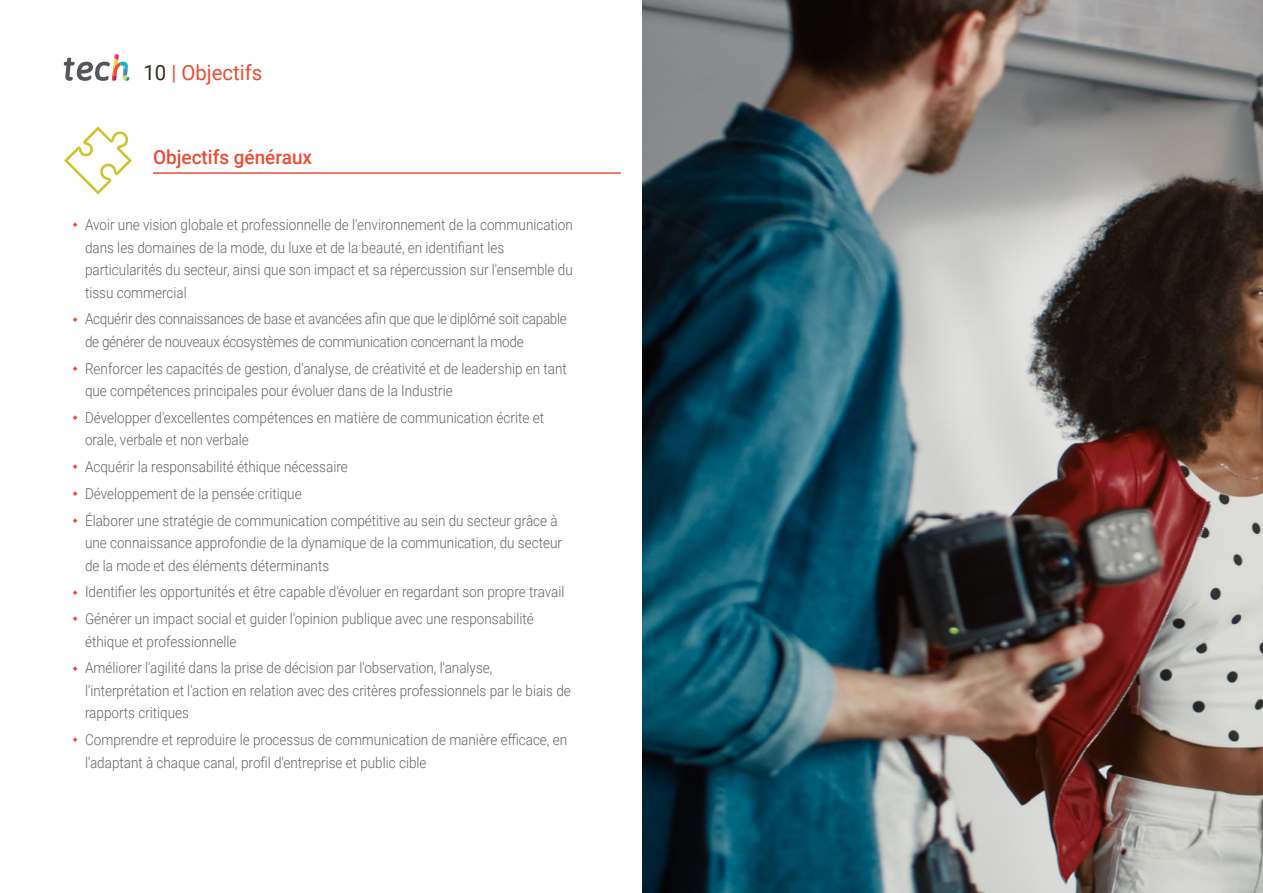
<style>
.page{position:relative;width:1263px;height:893px;background:#fff}
.page>*{position:absolute;margin:0;border:0;box-sizing:border-box;transform-origin:0 0}
.t1{font:21px "Roboto";color:#e94d35}
.t2{font:500 19.5px "Roboto";color:#e94d35}
.t3{font:300 15px/22.5px "Roboto";color:#61646a;scale:.9 1}
.t4{font:300 15px/22.5px "Roboto";letter-spacing:-.02em;color:#61646a;scale:.9 1}
.s1{color:#312e20}
.s2{color:#e94d36}
</style>
<div class="page">
<hr style="left:153px;top:173px;width:468px;height:1px;background:#e94d35">
<svg style="left:64px;top:126px;width:68px;height:69px"></svg>
<svg style="left:64px;top:54px;width:65px;height:27px"></svg>
<img style="left:642px;top:0;width:621px;height:893px">
<h1 class="t1" style="left:144px;top:57px;width:120px"><span class="s1">10</span> <span class="s2">|</span> Objectifs</h1>
<h2 class="t2" style="left:153px;top:143px;width:160px">Objectifs généraux</h2>
<p class="t3" style="left:85px;top:213px;width:544px">Avoir une vision globale et professionnelle de l'environnement de la communication dans les domaines de la mode, du luxe et de la beauté, en identifiant les particularités du secteur, ainsi que son impact et sa répercussion sur l'ensemble du tissu commercial</p>
<p class="t4" style="left:85px;top:307px;width:537px">Acquérir des connaissances de base et avancées afin que que le diplômé soit capable de générer de nouveaux écosystèmes de communication concernant la mode</p>
<p class="t3" style="left:85px;top:356px;width:537px">Renforcer les capacités de gestion, d'analyse, de créativité et de leadership en tant que compétences principales pour évoluer dans de la Industrie</p>
<p class="t3" style="left:85px;top:406px;width:511px">Développer d'excellentes compétences en matière de communication écrite et orale, verbale et non verbale</p>
<p class="t3" style="left:85px;top:453px;width:527px;line-height:26.7px">Acquérir la responsabilité éthique nécessaire<br>Développement de la pensée critique<br>Élaborer une stratégie de communication compétitive au sein du secteur grâce à</p>
<p class="t3" style="left:85px;top:531px;width:531px">une connaissance approfondie de la dynamique de la communication, du secteur de la mode et des éléments déterminants</p>
<p class="t3" style="left:85px;top:578px;width:534px;line-height:26.7px">Identifier les opportunités et être capable d'évoluer en regardant son propre travail<br>Générer un impact social et guider l'opinion publique avec une responsabilité</p>
<p class="t3" style="left:85px;top:627px;width:454px;line-height:26.7px">éthique et professionnelle<br>Améliorer l'agilité dans la prise de décision par l'observation, l'analyse,</p>
<p class="t3" style="left:85px;top:679px;width:541px">l'interprétation et l'action en relation avec des critères professionnels par le biais de rapports critiques</p>
<p class="t3" style="left:85px;top:728px;width:537px">Comprendre et reproduire le processus de communication de manière efficace, en l'adaptant à chaque canal, profil d'entreprise et public cible</p>
</div>
